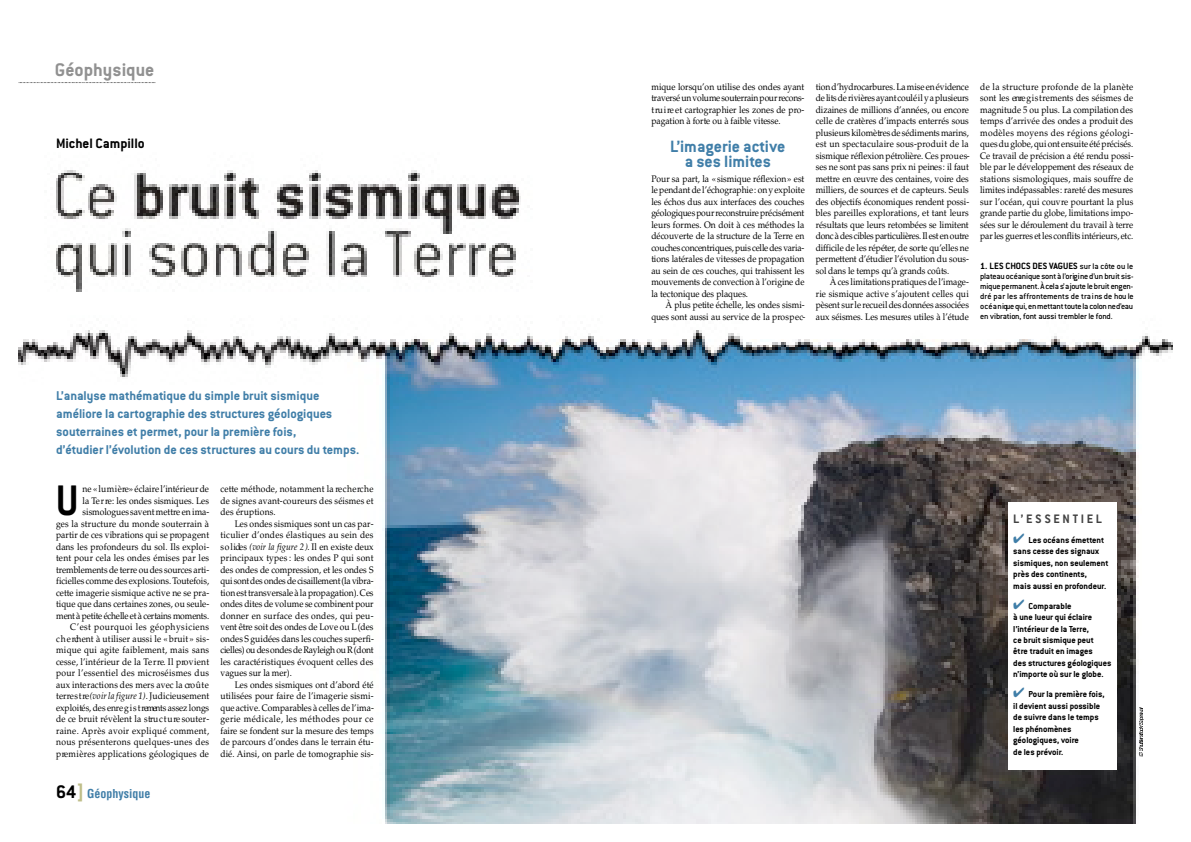
<style>
.page{position:relative;width:1191px;height:842px;background:#fff}
.page>*{position:absolute;margin:0;border:0;box-sizing:border-box;transform-origin:0 0}
.t1{font:700 46.9px "Conduit ITC";color:#000;scale:.9 1}
.t2{font:700 20px "Conduit ITC";color:#919191}
.t3{font:700 18px/14.9px "Conduit ITC";color:#407ea8;text-align:center}
.t4{font:700 15px "Conduit ITC";color:#000}
.t5{font:700 14px/18px "Conduit ITC";color:#407ea8}
.t6{font:700 13.5px "Conduit ITC";color:#424242}
.t7{font:700 condensed 12px "Helvetica";color:#407ea8}
.t8{font:700 10px "Conduit ITC";color:#000}
.t9{font:9.5px/11.5px "Palatino";color:#000;text-align:justify;scale:.9 1}
.t10{font:700 9.5px/11.5px "Conduit ITC";color:#000}
.t11{font:500 9px/10px "Conduit ITC";letter-spacing:-.02em;color:#000;text-align:justify}
.s1{font-style:italic}
.s2{font-family:"Conduit ITC";font-stretch:normal;font-size:20px;color:#000}
.s3{font-family:"Conduit ITC";font-stretch:normal;font-size:20px;color:#bfbe8a}
.s4{font-weight:500;font-size:9px}
.s5{color:#407ea8}
</style>
<div class="page">
<img style="left:18px;top:82px;width:1155px;height:742px">
<svg style="left:18px;top:82px;width:137px;height:1px"></svg>
<div style="left:1008px;top:502px;width:109px;height:267px;background:#fff"></div>
<svg style="left:1139px;top:707px;width:5px;height:49px"></svg>
<h2 class="t2" style="left:55px;top:64px;width:101px">Géophysique</h2>
<h3 class="t4" style="left:56px;top:139px;width:90px">Michel Campillo</h3>
<h3 class="t5" style="left:56px;top:388px;width:305px">L’analyse mathématique du simple bruit sismique améliore la cartographie des structures géologiques souterraines et permet, pour la première fois,<br>d’étudier l’évolution de ces structures au cours du temps.</h3>
<p class="t9" style="left:56px;top:485px;width:172px;text-align:right">ne «l u m i è re» éclaire l’intérieur de<br>la Te r re: les ondes sismiques. Les sismologues savent mettre en ima-<br>ges la stru c tu re du monde souterrain à partir de ces vibrations qui se pro p a g e n t dans les profondeurs du sol. Ils exploi&shy;tent pour cela les ondes émises par les tremblements de terre ou des sources arti&shy;ficielles comme des explosions. To u te fo is , cette imagerie sismique active ne se pra&shy;tique que dans certaines zones, ou seule&shy;ment à petite échelle et à certains moments.<br>C’est pourquoi les géophysiciens<br>c h e rchent à utiliser aussi le « b ru it » sis&shy;mique qui agite faiblement, mais sans cesse, l’intérieur de la Te r re. Il pro v ie n t pour l’essentiel des microséismes dus aux interactions des mers avec la cro û t e te r re s t re<span class="s1">(voir la figure 1 )</span>. Judicieusement exploités, des enre g i s t rements assez longs de ce bruit révèlent la stru c t u re souter&shy;raine. Après avoir expliqué comment, nous présenterons quelques-unes des p re m iè res applications géologiques de</p>
<p class="t9" style="left:221px;top:485px;width:172px">cette méthode, notamment la re c h e rc h e de signes avant-coureurs des séismes et des éru p tio n s .</p>
<h1 class="t1" style="left:56px;top:486px;width:26px">U</h1>
<p class="t9" style="left:221px;top:519px;width:172px;text-indent:14px">Les ondes sismiques sont un cas par&shy;ticulier d’ondes élastiques au sein des s o l ides <span class="s1">(voir la figure 2 )</span>. Il en existe deux principaux types : les ondes P qui sont des ondes de compression, et les ondes S quisontdes ondes de cisaillement(la vibra&shy;tion esttransversale à la propagation). Ces ondes dites de volume se combinent pour donner en surface des ondes, qui peu&shy;vent être soit des ondes de Love ou L(d e s o n d e s S guidées dans les couches superfi&shy;cielles) ou desondesde Rayleigh ou R (dont les caractéristiques évoquent celles des vagues sur la mer).</p>
<p class="t9" style="left:221px;top:680px;width:172px;text-indent:14px">Les ondes sismiques ont d’abord été utilisées pour faire de l’imagerie sismi&shy;que active. Comparables à celles de l’ima&shy;gerie médicale, les méthodes pour ce fa ire se fondent sur la mesure des temps de parcours d’ondes dans le terrain étu&shy;dié. Ainsi, on parle de tomographie sis-</p>
<p class="t7" style="left:56px;top:789px;width:96px"><span class="s2">64</span><span class="s3">]</span> Géophysique</p>
<p class="t9" style="left:651px;top:82px;width:172px">mique lorsqu’on utilise des ondes ayant traversé un volume souterrain pourre c o n s&shy;t ru i re et cartographier les zones de pro&shy;pagation à forte ou à faible vitesse.</p>
<h3 class="t3" style="left:670px;top:141px;width:117px">L’imagerie active a ses limites</h3>
<p class="t9" style="left:651px;top:174px;width:172px">Pour sa part, la «sismique réflexion» est le pendantde l’échographie: on y exploite les échos dus aux interfaces des couches géologiques pourre c o n s tru ire précisément leurs formes. On doit à ces méthodes la découverte de la stru c tu re de la Te r re en couches concentriques, puiscelle des varia&shy;tions latérales de vitesses de pro p a g a tio n au sein de ces couches, qui trahissent les mouvements de convection à l’origine de la tectonique des plaques.</p>
<p class="t9" style="left:651px;top:301px;width:172px;text-align:right">À plus petite échelle, les ondes sismi&shy;ques sont aussi au service de la pro s p e c-</p>
<p class="t9" style="left:816px;top:82px;width:172px">tion d’hydro c a r b u res.La mise enévidence de litsde rivières ayantcouléil ya plusieurs dizaines de millions d’années, ou encore celle de cratères d’impacts enterrés sous plusieurs kilomètresde sédiments marins, est un spectaculaire sous-produit de la sismique réflexion pétro liè re. Ces pro u e s&shy;ses ne sont pas sans prix ni peines: il faut m e ttre en œuvre des centaines, voire des milliers, de sources et de capteurs. Seuls des objectifs économiques rendent possi&shy;bles pareilles explorations, et tant leurs résultats que leurs retombées se limitent donc àdes cibles particulières. Il estenoutre d ifficile de les répéter, de sorte qu’elles ne permettent d’étudier l’évolution du sous&shy;sol dans le temps qu’à grands coûts.</p>
<p class="t9" style="left:816px;top:277px;width:172px;text-indent:14px">À ces limitations pratiques de l’image&shy;rie sismique active s’ajoutent celles qui pèsent sur le recueil des données associées aux séismes. Les mesures utiles à l’étude</p>
<p class="t9" style="left:980px;top:82px;width:172px">de la stru c t u re profonde de la planète sont les enre g i s t rements des séismes de magnitude 5 ou plus. La compilation des temps d’arrivée des ondes a produit des modèles moyens des régions géologi&shy;quesdu globe, qui ont ensuite été précisés.<br>Ce travail de précision a été rendu possi&shy;ble par le développement des réseaux de stations sismologiques, mais souffre de limites indépassables: rareté des mesure s sur l’océan, qui couvre pourtant la plus grande partie du globe, limitations impo&shy;sées sur le déroulement du travail à terre parles guerres etlesconflits intérieurs,etc.</p>
<p class="t8" style="left:980px;top:263px;width:155px">1. LES CHOCS DES VAGUES <span class="s4">sur la côte ou le</span></p>
<p class="t11" style="left:980px;top:272px;width:155px">plateauocéanique sontàl’or ig ine d’un bru it sis&shy;m ique perma nent. À celas’a jou te le bru itengen&shy;dré par les affrontements de tra i ns de hou le o c é a n ique qu i, en me tta nttou te lacolon ned’eau en vibration, font aussi trembler le fond.</p>
<h3 class="t6" style="left:1013px;top:514px;width:90px">L’ ESS E N T IE L</h3>
<p class="t10" style="left:1013px;top:535px;width:97px"><span class="s5">✔</span> Les océans émettent sans cesse des signaux sismiques, non seulement près des continents,<br>mais aussi en profondeur.</p>
<p class="t10" style="left:1013px;top:601px;width:100px"><span class="s5">✔</span> Comparable<br>à une lueur qui éclaire l’intérieur de la Terre,<br>ce bruit sismique peut<br>être traduit en images<br>des structures géologiques n’importe où sur le globe.</p>
<p class="t10" style="left:1013px;top:690px;width:93px"><span class="s5">✔</span> Pour la première fois, il devient aussi possible de suivre dans le temps les phénomènes géologiques, voire<br>de les prévoir.</p>
</div>
